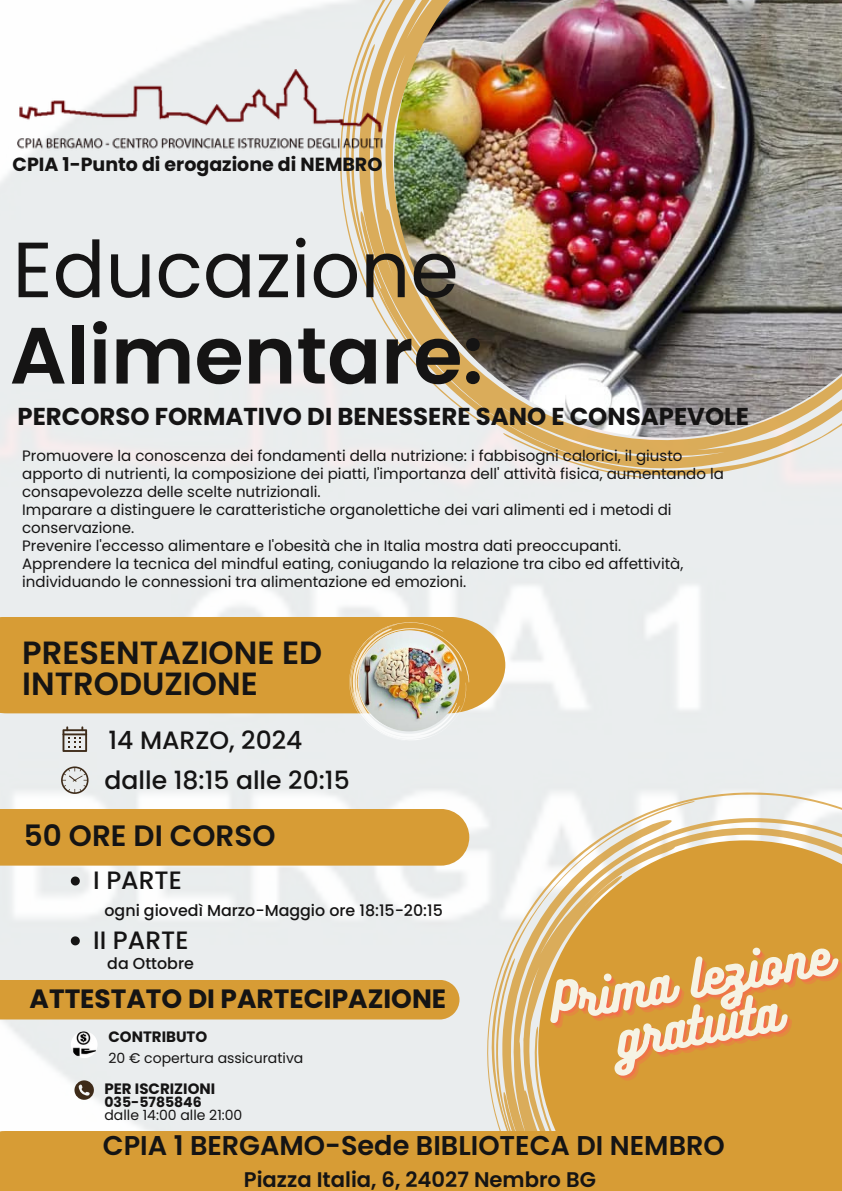
<style>
.page{position:relative;width:842px;height:1191px;background:#fff}
.page>*{position:absolute;margin:0;border:0;box-sizing:border-box;transform-origin:0 0}
.t1{font:600 79.7px "Poppins";color:#151414}
.t2{font:78.1px "Poppins";color:#151414}
.t3{font:47px "Bukhari Script";color:#f6f3e4}
.t4{font:600 32.1px/31.3px "Poppins";color:#151414}
.t5{font:600 29.4px "Poppins";color:#151414}
.t6{font:600 27.1px "Poppins";color:#151414}
.t7{font:700 26.4px "Poppins";color:#151414}
.t8{font:500 25.1px "Poppins";color:#151414}
.t9{font:700 24.4px "Poppins";color:#151414}
.t10{font:600 21.1px "Poppins";color:#151414}
.t11{font:700 19px "Poppins";color:#151414}
.t12{font:500 15.9px "Poppins";color:#151414}
.t13{font:15px/18px "Poppins";color:#151414}
.t14{font:700 15px "Poppins";color:#151414}
.t15{font:14px "Poppins";color:#151414}
.t16{font:700 14px "Poppins";color:#151414}
</style>
<div class="page">
<img style="left:0;top:2px;width:842px;height:1128px">
<svg style="left:74px;top:1080px;width:20px;height:19px"></svg>
<svg style="left:63px;top:726px;width:24px;height:25px"></svg>
<svg style="left:61px;top:766px;width:28px;height:27px"></svg>
<div style="left:0;top:808px;width:469px;height:57px;background:#d79c35"></div>
<svg style="left:503px;top:476px;width:142px;height:2px"></svg>
<svg style="left:345px;top:0;width:49px;height:44px;background:#e7e1d4"></svg>
<svg style="left:345px;top:44px;width:497px;height:432px;background:#e5d6ba"></svg>
<img style="left:394px;top:0;width:448px;height:438px">
<div style="left:0;top:616px;width:505px;height:97px;background:#d79c35"></div>
<svg style="left:349px;top:622px;width:120px;height:118px;background:#e2c48e"></svg>
<img style="left:359px;top:630px;width:100px;height:101px;border-radius:50%">
<svg style="left:487px;top:791px;width:355px;height:339px;fill:#eaedee"></svg>
<svg style="left:491px;top:801px;width:204px;height:157px;fill:#eaedee"></svg>
<svg style="left:491px;top:958px;width:47px;height:172px;background:#e0c594"></svg>
<div style="left:538px;top:840px;width:304px;height:350px;background:#d79c35"></div>
<div style="left:0;top:1130px;width:534px;height:60px;background:#d79c35"></div>
<div style="left:0;top:979px;width:459px;height:40px;background:#d79c35"></div>
<img style="left:17px;top:70px;width:366px;height:80px">
<svg style="left:71px;top:876px;width:9px;height:9px"></svg>
<svg style="left:71px;top:936px;width:9px;height:9px"></svg>
<img style="left:71px;top:1031px;width:27px;height:26px;border-radius:50%">
<svg style="left:534px;top:977px;width:22px;height:213px"></svg>
<p class="t11" style="left:13px;top:151px;width:371px">CPIA 1-Punto di erogazione di NEMBRO</p>
<p class="t2" style="left:13px;top:215px;width:448px">Educazione</p>
<h4 class="t1" style="left:10px;top:300px;width:475px">Alimentare:</h4>
<p class="t9" style="left:17px;top:400px;width:733px">PERCORSO FORMATIVO DI BENESSERE SANO E CONSAPEVOLE</p>
<p class="t13" style="left:22px;top:446px;width:703px">Promuovere la conoscenza dei fondamenti della nutrizione: i fabbisogni calorici, il giusto apporto di nutrienti, la composizione dei piatti, l'importanza dell' attività fisica, aumentando la consapevolezza delle scelte nutrizionali.</p>
<p class="t13" style="left:22px;top:500px;width:651px">Imparare a distinguere le caratteristiche organolettiche dei vari alimenti ed i metodi di conservazione.</p>
<h2 class="t13" style="left:22px;top:536px;width:601px">Prevenire l'eccesso alimentare e l'obesità che in Italia mostra dati preoccupanti.</h2>
<h1 class="t13" style="left:22px;top:554px;width:663px">Apprendere la tecnica del mindful eating, coniugando la relazione tra cibo ed affettività, individuando le connessioni tra alimentazione ed emozioni.</h1>
<h5 class="t4" style="left:22px;top:637px;width:301px">PRESENTAZIONE ED<br>INTRODUZIONE</h5>
<p class="t8" style="left:108px;top:723px;width:196px">14 MARZO, 2024</p>
<h3 class="t8" style="left:105px;top:762px;width:247px">dalle 18:15 alle 20:15</h3>
<p class="t5" style="left:24px;top:814px;width:253px">50 ORE DI CORSO</p>
<h5 class="t8" style="left:93px;top:862px;width:90px">I PARTE</h5>
<p class="t12" style="left:105px;top:898px;width:340px">ogni giovedì Marzo-Maggio ore 18:15-20:15</p>
<p class="t8" style="left:93px;top:922px;width:97px">II PARTE</p>
<p class="t7" style="left:30px;top:980px;width:418px">ATTESTATO DI PARTECIPAZIONE</p>
<p class="t12" style="left:107px;top:952px;width:88px">da Ottobre</p>
<p class="t3" style="left:544px;top:974px;width:286px;rotate:-10deg">Prima lezione</p>
<p class="t3" style="left:611px;top:1009px;width:167px;rotate:-10deg">gratuita</p>
<h6 class="t14" style="left:108px;top:1026px;width:100px">CONTRIBUTO</h6>
<p class="t15" style="left:108px;top:1047px;width:196px">20 € copertura assicurativa</p>
<p class="t14" style="left:104px;top:1077px;width:112px">PER ISCRIZIONI</p>
<h4 class="t16" style="left:104px;top:1092px;width:99px">035-5785846</h4>
<p class="t15" style="left:104px;top:1105px;width:139px">dalle 14:00 alle 21:00</p>
<p class="t6" style="left:103px;top:1126px;width:623px">CPIA 1 BERGAMO-Sede BIBLIOTECA DI NEMBRO</p>
<p class="t10" style="left:244px;top:1164px;width:353px">Piazza Italia, 6, 24027 Nembro BG</p>
</div>
